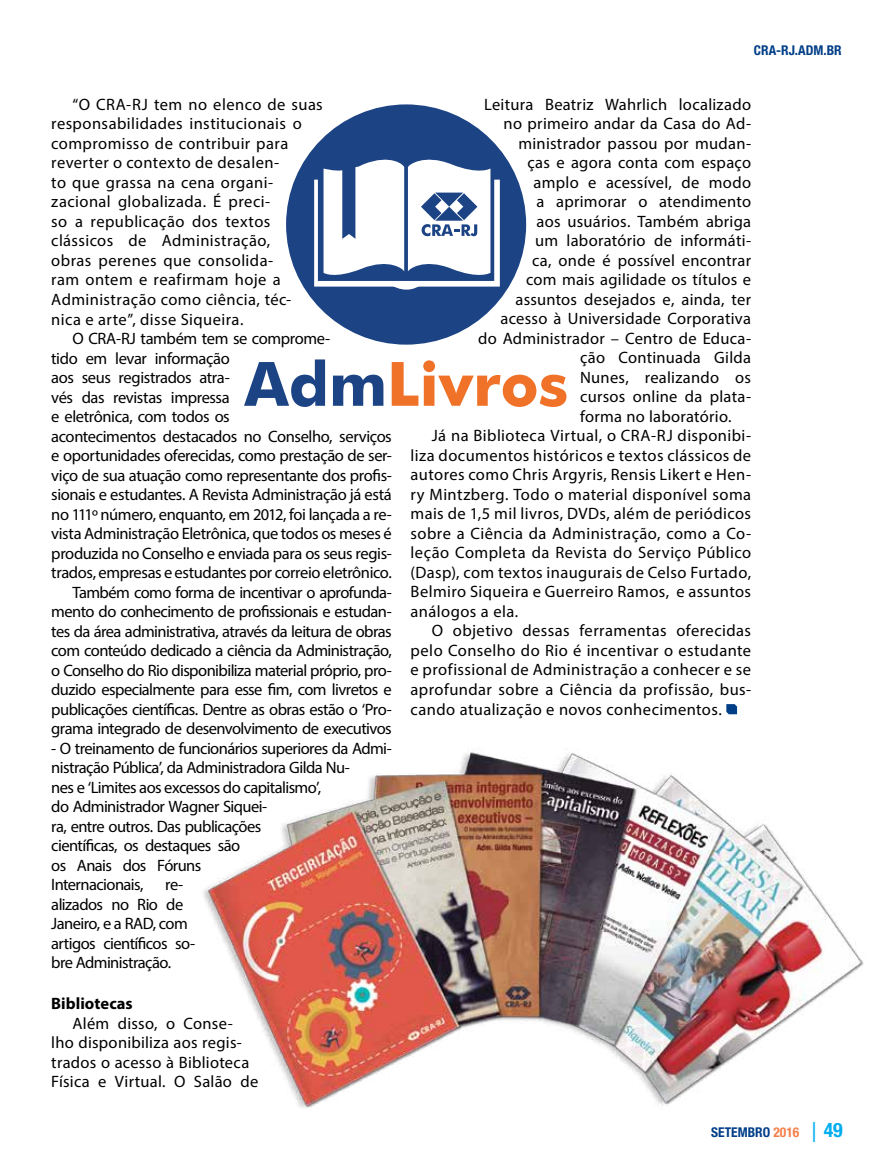
<style>
.page{position:relative;width:893px;height:1170px;background:#fff}
.page>*{position:absolute;margin:0;border:0;box-sizing:border-box;transform-origin:0 0}
.t1{font:16.5px/19.5px "Myriad Pro";letter-spacing:.01em;color:#000}
.t2{font:16.5px/19.5px "Myriad Pro";letter-spacing:-.035em;color:#000}
.t3{font:16.5px "Myriad Pro";letter-spacing:-.025em;color:#000}
.t4{font:16.5px "Myriad Pro";letter-spacing:-.02em;color:#000}
.t5{font:16.5px "Myriad Pro";letter-spacing:.03em;color:#000}
.t6{font:700 16.5px "Myriad Pro";color:#000}
.t7{font:700 condensed 13.5px "Helvetica Neue LT Pro";color:#003e88}
.s1{color:#f57f48}
.s2{font-family:"Optima";font-stretch:normal;font-size:19.8px;color:#00aeef}
.s3{font-family:"Helvetica Neue LT Std";font-size:19.8px;color:#00aeef}
</style>
<div class="page">
<div style="left:286px;top:104px;width:240px;height:240px;background:#1c4384;border-radius:50%"></div>
<svg style="left:244px;top:359px;width:81px;height:48px"></svg>
<svg style="left:333px;top:374px;width:50px;height:32px"></svg>
<svg style="left:392px;top:360px;width:174px;height:47px"></svg>
<svg style="left:314px;top:159px;width:186px;height:130px"></svg>
<img style="left:203px;top:704px;width:661px;height:404px">
<p class="t1" style="left:51px;top:94px;width:273px;text-indent:21px">“O CRA-RJ tem no elenco de suas responsabilidades institucionais o compromisso de contribuir para reverter o contexto de desalen-<br>to que grassa na cena organi&shy;zacional globalizada. É preci-<br>so a republicação dos textos clássicos de Administração,<br>obras perenes que consolida-<br>ram ontem e reafirmam hoje a<br>Administração como ciência, téc&shy;nica e arte”, disse Siqueira.</p>
<p class="t4" style="left:73px;top:328px;width:259px">O CRA-RJ também tem se comprome-</p>
<p class="t3" style="left:51px;top:348px;width:180px">tido em levar informação</p>
<p class="t3" style="left:51px;top:367px;width:180px">aos seus registrados atra-</p>
<p class="t3" style="left:51px;top:387px;width:180px">vés das revistas impressa</p>
<p class="t3" style="left:51px;top:406px;width:180px">e eletrônica, com todos os</p>
<p class="t4" style="left:51px;top:426px;width:342px">acontecimentos destacados no Conselho, serviços</p>
<p class="t4" style="left:51px;top:445px;width:342px">e oportunidades oferecidas, como prestação de ser-</p>
<p class="t3" style="left:51px;top:465px;width:342px">viço de sua atuação como representante dos profis-</p>
<p class="t3" style="left:51px;top:484px;width:342px">sionais e estudantes. A Revista Administração já está</p>
<p class="t3" style="left:51px;top:504px;width:342px">no 111º número, enquanto, em 2012, foi lançada a re-</p>
<p class="t3" style="left:51px;top:523px;width:342px">vista Administração Eletrônica, que todos os meses é</p>
<p class="t3" style="left:51px;top:543px;width:342px">produzida no Conselho e enviada para os seus regis-</p>
<p class="t3" style="left:51px;top:562px;width:342px">trados, empresas e estudantes por correio eletrônico.</p>
<p class="t2" style="left:73px;top:582px;width:321px">Também como forma de incentivar o aprofunda-</p>
<p class="t2" style="left:51px;top:601px;width:342px">mento do conhecimento de profissionais e estudan-</p>
<p class="t2" style="left:51px;top:621px;width:342px">tes da área administrativa, através da leitura de obras</p>
<p class="t2" style="left:51px;top:640px;width:342px">com conteúdo dedicado a ciência da Administração,</p>
<p class="t2" style="left:51px;top:660px;width:342px">o Conselho do Rio disponibiliza material próprio, pro-</p>
<p class="t2" style="left:51px;top:679px;width:342px">duzido especialmente para esse fim, com livretos e</p>
<p class="t2" style="left:51px;top:699px;width:342px">publicações científicas. Dentre as obras estão o ‘Pro-</p>
<p class="t2" style="left:51px;top:718px;width:342px">grama integrado de desenvolvimento de executivos</p>
<p class="t2" style="left:51px;top:738px;width:342px">- O treinamento de funcionários superiores da Admi&shy;nistração Pública’, da Administradora Gilda Nu-<br>nes e ‘Limites aos excessos do capitalismo’,<br>do Administrador Wagner Siquei-<br>ra, entre outros. Das publicações<br>científicas, os destaques são<br>os Anais dos Fóruns<br>Internacionais,</p>
<p class="t2" style="left:51px;top:874px;width:145px;text-indent:114px">re&shy;alizados no Rio de<br>Janeiro, e a RAD, com artigos científicos so&shy;bre Administração.</p>
<p class="t6" style="left:51px;top:992px;width:83px">Bibliotecas</p>
<p class="t1" style="left:51px;top:1013px;width:209px;text-indent:21px">Além disso, o Conse&shy;lho disponibiliza aos regis&shy;trados o acesso à Biblioteca<br>Física e Virtual. O Salão de</p>
<p class="t7" style="left:754px;top:42px;width:89px">CRA-RJ.ADM.BR</p>
<p class="t1" style="left:484px;top:94px;width:268px">Leitura Beatriz Wahrlich localizado</p>
<p class="t1" style="left:504px;top:113px;width:249px">no primeiro andar da Casa do Ad-</p>
<p class="t1" style="left:519px;top:133px;width:234px">ministrador passou por mudan-</p>
<p class="t1" style="left:528px;top:152px;width:225px">ças e agora conta com espaço</p>
<p class="t1" style="left:534px;top:172px;width:219px">amplo e acessível, de modo</p>
<p class="t1" style="left:537px;top:191px;width:216px">a aprimorar o atendimento</p>
<p class="t1" style="left:537px;top:211px;width:216px">aos usuários. Também abriga</p>
<p class="t1" style="left:535px;top:230px;width:218px">um laboratório de informáti-</p>
<p class="t1" style="left:532px;top:250px;width:220px">ca, onde é possível encontrar</p>
<p class="t1" style="left:526px;top:269px;width:227px">com mais agilidade os títulos e</p>
<p class="t1" style="left:516px;top:289px;width:237px">assuntos desejados e, ainda, ter</p>
<p class="t1" style="left:501px;top:308px;width:252px">acesso à Universidade Corporativa</p>
<p class="t1" style="left:478px;top:328px;width:274px">do Administrador – Centro de Educa-</p>
<p class="t1" style="left:580px;top:347px;width:172px">ção Continuada Gilda</p>
<p class="t1" style="left:580px;top:367px;width:172px">Nunes, realizando os</p>
<p class="t1" style="left:580px;top:386px;width:173px">cursos online da plata-</p>
<p class="t1" style="left:580px;top:406px;width:153px">forma no laboratório.</p>
<p class="t1" style="left:432px;top:426px;width:321px">Já na Biblioteca Virtual, o CRA-RJ disponibi-</p>
<p class="t1" style="left:411px;top:445px;width:342px">liza documentos históricos e textos clássicos de</p>
<p class="t1" style="left:411px;top:465px;width:342px">autores como Chris Argyris, Rensis Likert e Hen-</p>
<p class="t5" style="left:411px;top:484px;width:342px">ry Mintzberg. Todo o material disponível soma</p>
<p class="t1" style="left:411px;top:504px;width:342px">mais de 1,5 mil livros, DVDs, além de periódicos</p>
<p class="t1" style="left:411px;top:523px;width:342px">sobre a Ciência da Administração, como a Co-</p>
<p class="t5" style="left:411px;top:542px;width:342px">leção Completa da Revista do Serviço Público</p>
<p class="t1" style="left:411px;top:562px;width:342px">(Dasp), com textos inaugurais de Celso Furtado,</p>
<p class="t1" style="left:411px;top:582px;width:342px">Belmiro Siqueira e Guerreiro Ramos, e assuntos</p>
<p class="t1" style="left:411px;top:601px;width:109px">análogos a ela.</p>
<p class="t1" style="left:432px;top:621px;width:321px">O objetivo dessas ferramentas oferecidas</p>
<p class="t1" style="left:411px;top:640px;width:342px">pelo Conselho do Rio é incentivar o estudante</p>
<p class="t1" style="left:411px;top:660px;width:342px">e profissional de Administração a conhecer e se</p>
<p class="t1" style="left:411px;top:679px;width:342px">aprofundar sobre a Ciência da profissão, bus-</p>
<p class="t1" style="left:411px;top:699px;width:313px">cando atualização e novos conhecimentos.</p>
<p class="t7" style="left:711px;top:1124px;width:133px">SETEMBRO <span class="s1">2016</span> <span class="s2">|</span> <span class="s3">49</span></p>
</div>
